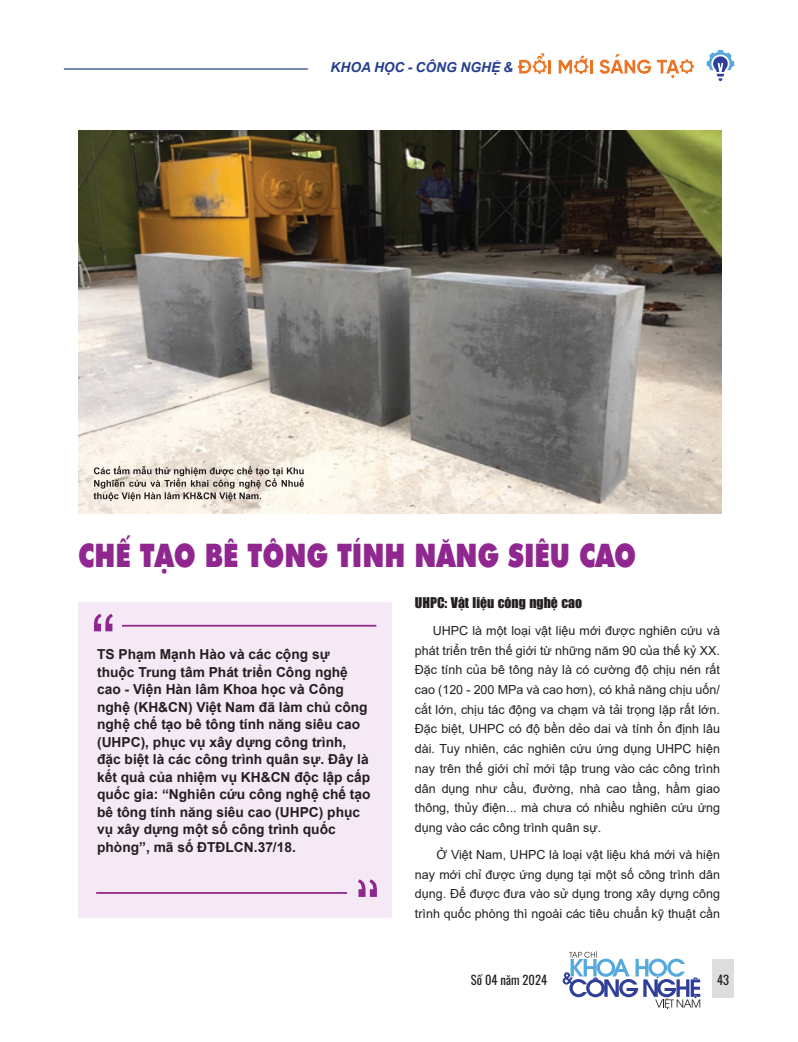
<style>
.page{position:relative;width:798px;height:1042px;background:#fff}
.page>*{position:absolute;margin:0;border:0;box-sizing:border-box;transform-origin:0 0}
.t1{font:32.5px "UTM Futura Extra";color:#90268f;scale:.8 1}
.t2{font:700 13.75px/17.5px "Arial";color:#231f20}
.t3{font:13.75px "UTM Impact";color:#231f20}
.t4{font:italic 700 13.75px "Arial";letter-spacing:.005em;color:#253f8e}
.t5{font:12.5px/19.8px "Arial";color:#231f20;text-align:justify}
.t6{font:12.5px "Oswald";color:#231f20}
</style>
<div class="page">
<svg style="left:706px;top:50px;width:27px;height:31px"></svg>
<hr style="left:64px;top:68px;width:244px;height:2px;background:#253f8e">
<hr style="left:548px;top:60px;width:3px;height:14px;background:#ec7525">
<svg style="left:518px;top:53px;width:28px;height:21px"></svg>
<hr style="left:589px;top:60px;width:3px;height:14px;background:#ec7525">
<svg style="left:558px;top:56px;width:30px;height:18px"></svg>
<svg style="left:599px;top:54px;width:94px;height:24px"></svg>
<div style="left:712px;top:958px;width:21px;height:39px;background:#dcdddf"></div>
<svg style="left:562px;top:951px;width:138px;height:58px"></svg>
<div style="left:78px;top:602px;width:314px;height:316px;background:#f4e9f4"></div>
<svg style="left:94px;top:614px;width:19px;height:17px"></svg>
<hr style="left:122px;top:625px;width:254px;height:1px;background:#90268f">
<svg style="left:358px;top:879px;width:19px;height:18px"></svg>
<hr style="left:96px;top:892px;width:251px;height:2px;background:#90268f">
<img style="left:78px;top:131px;width:643px;height:383px">
<svg style="left:93px;top:466px;width:211px;height:35px;background:#c7c0b7"></svg>
<p class="t4" style="left:330px;top:58px;width:184px">KHOA HỌC - CÔNG NGHỆ &amp;</p>
<h1 class="t1" style="left:78px;top:533px;width:698px">CHẾ TẠO BÊ TÔNG TÍNH NĂNG SIÊU CAO</h1>
<p class="t2" style="left:97px;top:646px;width:275px">TS Phạm Mạnh Hào và các cộng sự<br>thuộc Trung tâm Phát triển Công nghệ cao - Viện Hàn lâm Khoa học và Công nghệ (KH&amp;CN) Việt Nam đã làm chủ công nghệ chế tạo bê tông tính năng siêu cao (UHPC), phục vụ xây dựng công trình, đặc biệt là các công trình quân sự. Đây là kết quả của nhiệm vụ KH&amp;CN độc lập cấp quốc gia: “Nghiên cứu công nghệ chế tạo bê tông tính năng siêu cao (UHPC) phục vụ xây dựng một số công trình quốc phòng”, mã số ĐTĐLCN.37/18.</p>
<p class="t3" style="left:415px;top:593px;width:169px">UHPC: Vật liệu công nghệ cao</p>
<p class="t5" style="left:415px;top:620px;width:306px;text-indent:18px">UHPC là một loại vật liệu mới được nghiên cứu và phát triển trên thế giới từ những năm 90 của thế kỷ XX.<br>Đặc tính của bê tông này là có cường độ chịu nén rất cao (120 - 200 MPa và cao hơn), có khả năng chịu uốn/ cắt lớn, chịu tác động va chạm và tải trọng lặp rất lớn.<br>Đặc biệt, UHPC có độ bền dẻo dai và tính ổn định lâu dài. Tuy nhiên, các nghiên cứu ứng dụng UHPC hiện nay trên thế giới chỉ mới tập trung vào các công trình dân dụng như cầu, đường, nhà cao tầng, hầm giao thông, thủy điện... mà chưa có nhiều nghiên cứu ứng dụng vào các công trình quân sự.</p>
<p class="t5" style="left:415px;top:844px;width:306px;text-indent:22px">Ở Việt Nam, UHPC là loại vật liệu khá mới và hiện nay mới chỉ được ứng dụng tại một số công trình dân dụng. Để được đưa vào sử dụng trong xây dựng công trình quốc phòng thì ngoài các tiêu chuẩn kỹ thuật cần</p>
<p class="t6" style="left:470px;top:968px;width:78px">Số 04 năm 2024</p>
<p class="t6" style="left:716px;top:968px;width:13px">43</p>
</div>
